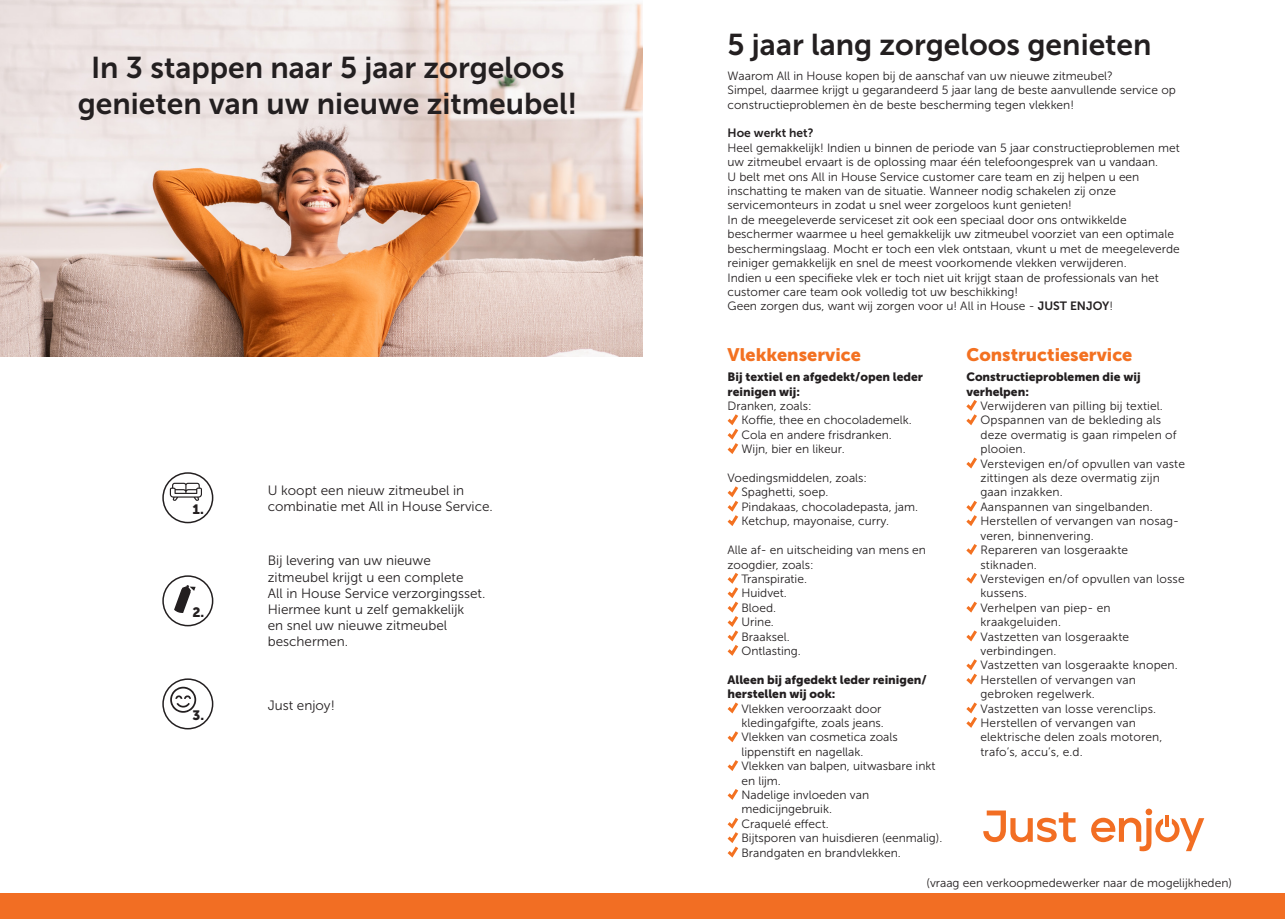
<style>
.page{position:relative;width:1285px;height:919px;background:#fff}
.page>*{position:absolute;margin:0;border:0;box-sizing:border-box;transform-origin:0 0}
.t1{font:30px/36px "Museo Sans 700";color:#231f20;text-align:center}
.t2{font:18px "Museo Sans 900";color:#f37121}
.t3{font:13.5px/16.2px "Museo Sans 300";color:#231f20}
.t4{font:13.5px "Museo Sans 900";color:#231f20}
.t5{font:12px/14.4px "Museo Sans 300";color:#231f20}
.t6{font:12px/14.4px "Museo Sans 900";color:#231f20}
.t7{font:12px "Museo Sans 700";color:#231f20}
.s1{font-family:"Museo Sans 700"}
</style>
<div class="page">
<img style="left:0;top:0;width:642px;height:356px">
<div style="left:162px;top:678px;width:51px;height:51px;border:2px solid #231f20;border-radius:50%"></div>
<svg style="left:170px;top:686px;width:26px;height:26px"></svg>
<div style="left:162px;top:472px;width:51px;height:51px;border:2px solid #231f20;border-radius:50%"></div>
<svg style="left:170px;top:482px;width:32px;height:19px"></svg>
<div style="left:162px;top:575px;width:51px;height:51px;border:2px solid #231f20;border-radius:50%"></div>
<svg style="left:174px;top:585px;width:21px;height:28px"></svg>
<div style="left:0;top:893px;width:1284px;height:25px;background:#f26e23"></div>
<svg style="left:727px;top:414px;width:12px;height:40px"></svg>
<svg style="left:727px;top:486px;width:12px;height:40px"></svg>
<svg style="left:727px;top:573px;width:12px;height:83px"></svg>
<svg style="left:727px;top:702px;width:12px;height:12px"></svg>
<svg style="left:727px;top:731px;width:11px;height:12px"></svg>
<svg style="left:727px;top:760px;width:12px;height:11px"></svg>
<svg style="left:727px;top:789px;width:12px;height:11px"></svg>
<svg style="left:727px;top:817px;width:12px;height:41px"></svg>
<svg style="left:966px;top:400px;width:11px;height:26px"></svg>
<svg style="left:966px;top:457px;width:11px;height:12px"></svg>
<svg style="left:966px;top:500px;width:11px;height:26px"></svg>
<svg style="left:966px;top:544px;width:11px;height:11px"></svg>
<svg style="left:966px;top:573px;width:11px;height:11px"></svg>
<svg style="left:966px;top:601px;width:11px;height:12px"></svg>
<svg style="left:966px;top:630px;width:11px;height:12px"></svg>
<svg style="left:966px;top:659px;width:11px;height:26px"></svg>
<svg style="left:966px;top:702px;width:11px;height:26px"></svg>
<svg style="left:983px;top:810px;width:92px;height:32px"></svg>
<svg style="left:1091px;top:808px;width:112px;height:43px"></svg>
<h1 class="t1" style="left:78px;top:49px;width:501px">In 3 stappen naar 5 jaar zorgeloos genieten van uw nieuwe zitmeubel!</h1>
<p class="t4" style="left:192px;top:501px;width:13px">1.</p>
<p class="t4" style="left:192px;top:605px;width:14px">2.</p>
<p class="t4" style="left:192px;top:708px;width:13px">3.</p>
<p class="t3" style="left:268px;top:482px;width:226px">U koopt een nieuw zitmeubel in combinatie met All in House Service.</p>
<p class="t3" style="left:268px;top:552px;width:219px">Bij levering van uw nieuwe zitmeubel krijgt u een complete<br>All in House Service verzorgingsset.<br>Hiermee kunt u zelf gemakkelijk<br>en snel uw nieuwe zitmeubel beschermen.</p>
<p class="t3" style="left:268px;top:697px;width:69px">Just enjoy!</p>
<h1 class="t1" style="left:727px;top:27px;width:425px">5 jaar lang zorgeloos genieten</h1>
<p class="t5" style="left:727px;top:69px;width:450px">Waarom All in House kopen bij de aanschaf van uw nieuwe zitmeubel?<br>Simpel, daarmee krijgt u gegarandeerd 5 jaar lang de beste aanvullende service op constructieproblemen èn de beste bescherming tegen vlekken!</p>
<p class="t7" style="left:727px;top:127px;width:87px">Hoe werkt het?</p>
<p class="t5" style="left:727px;top:141px;width:453px">Heel gemakkelijk! Indien u binnen de periode van 5 jaar constructieproblemen met uw zitmeubel ervaart is de oplossing maar één telefoongesprek van u vandaan.<br>U belt met ons All in House Service customer care team en zij helpen u een inschatting te maken van de situatie. Wanneer nodig schakelen zij onze servicemonteurs in zodat u snel weer zorgeloos kunt genieten!<br>In de meegeleverde serviceset zit ook een speciaal door ons ontwikkelde beschermer waarmee u heel gemakkelijk uw zitmeubel voorziet van een optimale beschermingslaag. Mocht er toch een vlek ontstaan, vkunt u met de meegeleverde reiniger gemakkelijk en snel de meest voorkomende vlekken verwijderen.<br>Indien u een specifieke vlek er toch niet uit krijgt staan de professionals van het customer care team ook volledig tot uw beschikking!<br>Geen zorgen dus, want wij zorgen voor u! All in House - <span class="s1">JUST ENJOY</span>!</p>
<h2 class="t2" style="left:727px;top:344px;width:135px">Vlekkenservice</h2>
<h2 class="t2" style="left:966px;top:344px;width:167px">Constructieservice</h2>
<p class="t6" style="left:727px;top:370px;width:197px">Bij textiel en afgedekt/open leder reinigen wij:</p>
<p class="t5" style="left:741px;top:399px;width:172px;text-indent:-14px">Dranken, zoals:<br>Koffie, thee en chocolademelk.<br>Cola en andere frisdranken.<br>Wijn, bier en likeur.</p>
<p class="t5" style="left:741px;top:471px;width:178px;text-indent:-14px">Voedingsmiddelen, zoals:<br>Spaghetti, soep.<br>Pindakaas, chocoladepasta, jam.<br>Ketchup, mayonaise, curry.</p>
<p class="t5" style="left:727px;top:543px;width:200px">Alle af- en uitscheiding van mens en</p>
<p class="t5" style="left:727px;top:557px;width:88px">zoogdier, zoals:</p>
<p class="t5" style="left:741px;top:571px;width:67px">Transpiratie.</p>
<p class="t5" style="left:741px;top:586px;width:47px">Huidvet.</p>
<p class="t5" style="left:741px;top:600px;width:36px">Bloed.</p>
<p class="t5" style="left:741px;top:615px;width:34px">Urine.</p>
<p class="t5" style="left:741px;top:629px;width:50px">Braaksel.</p>
<p class="t5" style="left:741px;top:643px;width:61px">Ontlasting.</p>
<p class="t6" style="left:727px;top:672px;width:200px">Alleen bij afgedekt leder reinigen/ herstellen wij ook:</p>
<p class="t5" style="left:741px;top:701px;width:202px">Vlekken veroorzaakt door kledingafgifte, zoals jeans.<br>Vlekken van cosmetica zoals lippenstift en nagellak.<br>Vlekken van balpen, uitwasbare inkt en lijm.<br>Nadelige invloeden van medicijngebruik.<br>Craquelé effect.<br>Bijtsporen van huisdieren (eenmalig).<br>Brandgaten en brandvlekken.</p>
<p class="t6" style="left:966px;top:370px;width:176px">Constructieproblemen die wij verhelpen:</p>
<p class="t5" style="left:980px;top:399px;width:206px">Verwijderen van pilling bij textiel.<br>Opspannen van de bekleding als deze overmatig is gaan rimpelen of plooien.<br>Verstevigen en/of opvullen van vaste zittingen als deze overmatig zijn gaan inzakken.<br>Aanspannen van singelbanden.<br>Herstellen of vervangen van nosag&shy;veren, binnenvering.<br>Repareren van losgeraakte stiknaden.<br>Verstevigen en/of opvullen van losse kussens.<br>Verhelpen van piep- en kraakgeluiden.<br>Vastzetten van losgeraakte verbindingen.<br>Vastzetten van losgeraakte knopen.<br>Herstellen of vervangen van gebroken regelwerk.<br>Vastzetten van losse verenclips.<br>Herstellen of vervangen van elektrische delen zoals motoren, trafo’s, accu’s, e.d.</p>
<p class="t5" style="left:926px;top:875px;width:307px">(vraag een verkoopmedewerker naar de mogelijkheden)</p>
</div>
